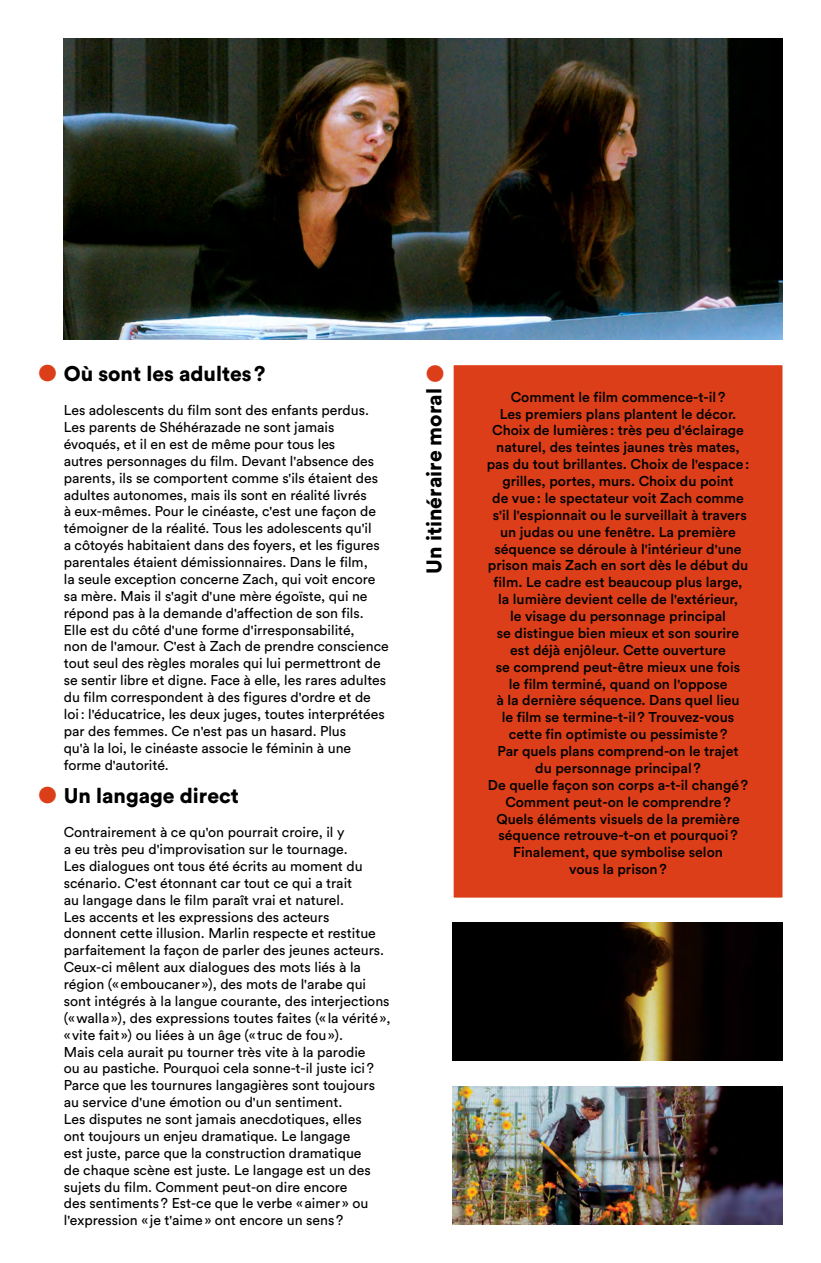
<style>
.page{position:relative;width:821px;height:1263px;background:#fff}
.page>*{position:absolute;margin:0;border:0;box-sizing:border-box;transform-origin:0 0}
.t1{font:900 21px "Circular Std";color:#000}
.TEXTE{font:14.1px/16.8px "Circular Std";color:#000}
.TEXTE-encadré{font:500 14.1px/16.8px "Circular Std";color:#000;text-align:center}
.s1{font-weight:400;font-style:italic;font-size:22.5px;color:#db3e18}
</style>
<div class="page">
<svg style="left:417px;top:329px;width:366px;height:605px"></svg>
<img style="left:64px;top:38px;width:718px;height:301px">
<img style="left:452px;top:922px;width:330px;height:139px">
<img style="left:452px;top:1086px;width:330px;height:139px">
<p class="t1" style="left:38px;top:360px;width:229px"><span class="s1">●</span> Où sont les adultes?</p>
<p class="TEXTE" style="left:64px;top:402px;width:326px">Les adolescents du film sont des enfants perdus.<br>Les parents de Shéhérazade ne sont jamais évoqués, et il en est de même pour tous les<br>autres personnages du film. Devant l'absence des parents, ils se comportent comme s'ils étaient des adultes autonomes, mais ils sont en réalité livrés<br>à eux-mêmes. Pour le cinéaste, c'est une façon de témoigner de la réalité. Tous les adolescents qu'il<br>a côtoyés habitaient dans des foyers, et les figures parentales étaient démissionnaires. Dans le film,<br>la seule exception concerne Zach, qui voit encore sa mère. Mais il s'agit d'une mère égoïste, qui ne répond pas à la demande d'affection de son fils.<br>Elle est du côté d'une forme d'irresponsabilité,<br>non de l'amour. C'est à Zach de prendre conscience tout seul des règles morales qui lui permettront de se sentir libre et digne. Face à elle, les rares adultes du film correspondent à des figures d'ordre et de loi: l'éducatrice, les deux juges, toutes interprétées par des femmes. Ce n'est pas un hasard. Plus<br>qu'à la loi, le cinéaste associe le féminin à une forme d'autorité.</p>
<p class="t1" style="left:38px;top:782px;width:202px"><span class="s1">●</span> Un langage direct</p>
<p class="TEXTE" style="left:64px;top:823px;width:328px">Contrairement à ce qu'on pourrait croire, il y<br>a eu très peu d'improvisation sur le tournage.<br>Les dialogues ont tous été écrits au moment du scénario. C'est étonnant car tout ce qui a trait<br>au langage dans le film paraît vrai et naturel.<br>Les accents et les expressions des acteurs<br>donnent cette illusion. Marlin respecte et restitue parfaitement la façon de parler des jeunes acteurs.<br>Ceux-ci mêlent aux dialogues des mots liés à la région («emboucaner »), des mots de l'arabe qui sont intégrés à la langue courante, des interjections («walla»), des expressions toutes faites (« la vérité», «vite fait ») ou liées à un âge (« truc de fou»).<br>Mais cela aurait pu tourner très vite à la parodie<br>ou au pastiche. Pourquoi cela sonne-t-il juste ici?<br>Parce que les tournures langagières sont toujours au service d'une émotion ou d'un sentiment.<br>Les disputes ne sont jamais anecdotiques, elles<br>ont toujours un enjeu dramatique. Le langage<br>est juste, parce que la construction dramatique<br>de chaque scène est juste. Le langage est un des sujets du film. Comment peut-on dire encore<br>des sentiments? Est-ce que le verbe «aimer » ou l'expression « je t'aime» ont encore un sens?</p>
<p class="t1" style="left:420px;top:574px;width:211px;rotate:-90deg">Un itinéraire moral <span class="s1">●</span></p>
<p class="TEXTE-encadré" style="left:487px;top:388px;width:264px">Comment le film commence-t-il?<br>Les premiers plans plantent le décor.<br>Choix de lumières : très peu d'éclairage naturel, des teintes jaunes très mates, pas du tout brillantes. Choix de l'espace: grilles, portes, murs. Choix du point<br>de vue: le spectateur voit Zach comme s'il l'espionnait ou le surveillait à travers un judas ou une fenêtre. La première séquence se déroule à l'intérieur d'une prison mais Zach en sort dès le début du film. Le cadre est beaucoup plus large, la lumière devient celle de l'extérieur,<br>le visage du personnage principal<br>se distingue bien mieux et son sourire est déjà enjôleur. Cette ouverture<br>se comprend peut-être mieux une fois<br>le film terminé, quand on l'oppose<br>à la dernière séquence. Dans quel lieu<br>le film se termine-t-il? Trouvez-vous cette fin optimiste ou pessimiste?<br>Par quels plans comprend-on le trajet<br>du personnage principal?<br>De quelle façon son corps a-t-il changé?<br>Comment peut-on le comprendre?<br>Quels éléments visuels de la première séquence retrouve-t-on et pourquoi?<br>Finalement, que symbolise selon<br>vous la prison?</p>
</div>
